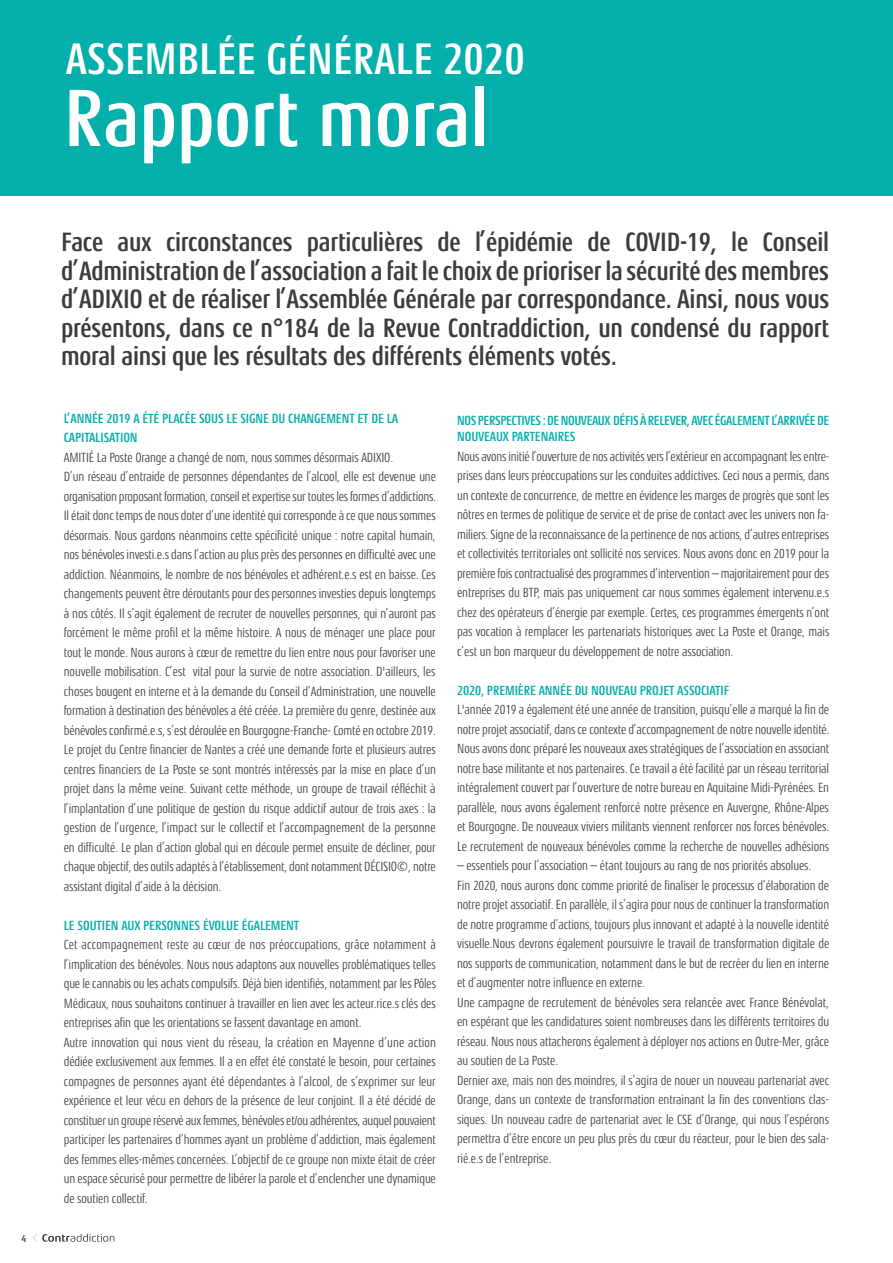
<style>
.page{position:relative;width:893px;height:1263px;background:#fff}
.page>*{position:absolute;margin:0;border:0;box-sizing:border-box;transform-origin:0 0}
.t1{font:700 condensed 82.5px "Aeonis LT Pro";color:#fff}
.t2{font:700 condensed 45px "Aeonis LT Pro";color:#fff}
.t3{font:700 condensed 27px/28.5px "Aeonis LT Pro";letter-spacing:-.01em;color:#3c3c3b;text-align:justify}
.t4{font:condensed 13.5px/19.5px "Aeonis LT Pro";letter-spacing:-.01em;color:#3c3c3b}
.t5{font:700 condensed 13.5px/19.5px "Aeonis LT Pro";letter-spacing:-.01em;color:#02afaa}
.t6{font:700 condensed 13.5px/16.2px "Aeonis LT Pro";letter-spacing:-.03em;color:#02afaa}
.t7{font:700 condensed 10.5px "Aeonis LT Pro";color:#3c3c3b}
</style>
<div class="page">
<div style="left:0;top:0;width:893px;height:195px;background:#02afaa"></div>
<svg style="left:33px;top:1234px;width:81px;height:8px"></svg>
<p class="t7" style="left:21px;top:1232px;width:6px">4</p>
<h2 class="t2" style="left:66px;top:34px;width:460px">ASSEMBLÉE GÉNÉRALE 2020</h2>
<h1 class="t1" style="left:64px;top:73px;width:426px">Rapport moral</h1>
<p class="t3" style="left:61px;top:228px;width:770px">Face aux circonstances particulières de l’épidémie de COVID-19, le Conseil d’Administration de l’association a fait le choix de prioriser la sécurité des membres d’ADIXIO et de réaliser l’Assemblée Générale par correspondance. Ainsi, nous vous présentons, dans ce n°184 de la Revue Contraddiction, un condensé du rapport moral ainsi que les résultats des différents éléments votés.</p>
<p class="t5" style="left:64px;top:408px;width:336px">L’ANNÉE 2019 A ÉTÉ PLACÉE SOUS LE SIGNE DU CHANGEMENT ET DE LA<br>CAPITALISATION</p>
<p class="t4" style="left:64px;top:447px;width:374px">AMITIÉ La Poste Orange a changé de nom, nous sommes désormais ADIXIO.<br>D’un réseau d’entraide de personnes dépendantes de l’alcool, elle est devenue une organisation proposant formation, conseil et expertise sur toutes les formes d’addictions.<br>Il était donc temps de nous doter d’une identité qui corresponde à ce que nous sommes désormais. Nous gardons néanmoins cette spécificité unique : notre capital humain, nos bénévoles investi.e.s dans l’action au plus près des personnes en difficulté avec une addiction. Néanmoins, le nombre de nos bénévoles et adhérent.e.s est en baisse. Ces changements peuvent être déroutants pour des personnes investies depuis longtemps à nos côtés. Il s’agit également de recruter de nouvelles personnes, qui n’auront pas forcément le même profil et la même histoire. A nous de ménager une place pour tout le monde. Nous aurons à cœur de remettre du lien entre nous pour favoriser une nouvelle mobilisation. C’est vital pour la survie de notre association. D'ailleurs, les choses bougent en interne et à la demande du Conseil d’Administration, une nouvelle formation à destination des bénévoles a été créée. La première du genre, destinée aux bénévoles confirmé.e.s, s’est déroulée en Bourgogne-Franche- Comté en octobre 2019.<br>Le projet du Centre financier de Nantes a créé une demande forte et plusieurs autres centres financiers de La Poste se sont montrés intéressés par la mise en place d’un projet dans la même veine. Suivant cette méthode, un groupe de travail réfléchit à l’implantation d’une politique de gestion du risque addictif autour de trois axes : la gestion de l’urgence, l’impact sur le collectif et l’accompagnement de la personne en difficulté. Le plan d’action global qui en découle permet ensuite de décliner, pour chaque objectif, des outils adaptés à l’établissement, dont notamment DÉCISIO©, notre assistant digital d’aide à la décision.</p>
<p class="t5" style="left:64px;top:915px;width:237px">LE SOUTIEN AUX PERSONNES ÉVOLUE ÉGALEMENT</p>
<p class="t4" style="left:64px;top:935px;width:374px">Cet accompagnement reste au cœur de nos préoccupations, grâce notamment à l’implication des bénévoles. Nous nous adaptons aux nouvelles problématiques telles que le cannabis ou les achats compulsifs. Déjà bien identifiés, notamment par les Pôles Médicaux, nous souhaitons continuer à travailler en lien avec les acteur.rice.s clés des entreprises afin que les orientations se fassent davantage en amont.<br>Autre innovation qui nous vient du réseau, la création en Mayenne d’une action dédiée exclusivement aux femmes. Il a en effet été constaté le besoin, pour certaines compagnes de personnes ayant été dépendantes à l’alcool, de s’exprimer sur leur expérience et leur vécu en dehors de la présence de leur conjoint. Il a été décidé de constituer un groupe réservé aux femmes, bénévoles et/ou adhérentes, auquel pouvaient participer les partenaires d’hommes ayant un problème d’addiction, mais également des femmes elles-mêmes concernées. L’objectif de ce groupe non mixte était de créer un espace sécurisé pour permettre de libérer la parole et d’enclencher une dynamique de soutien collectif.</p>
<p class="t6" style="left:457px;top:412px;width:374px">NOS PERSPECTIVES : DE NOUVEAUX DÉFIS À RELEVER, AVEC ÉGALEMENT L’ARRIVÉE DE<br>NOUVEAUX PARTENAIRES</p>
<p class="t4" style="left:457px;top:446px;width:374px;text-align:justify">Nous avons initié l’ouverture de nos activités vers l’extérieur en accompagnant les entre&shy;prises dans leurs préoccupations sur les conduites addictives. Ceci nous a permis, dans un contexte de concurrence, de mettre en évidence les marges de progrès que sont les nôtres en termes de politique de service et de prise de contact avec les univers non fa&shy;miliers. Signe de la reconnaissance de la pertinence de nos actions, d’autres entreprises et collectivités territoriales ont sollicité nos services. Nous avons donc en 2019 pour la première fois contractualisé des programmes d’intervention – majoritairement pour des entreprises du BTP, mais pas uniquement car nous sommes également intervenu.e.s chez des opérateurs d’énergie par exemple. Certes, ces programmes émergents n’ont pas vocation à remplacer les partenariats historiques avec La Poste et Orange, mais c’est un bon marqueur du développement de notre association.</p>
<p class="t5" style="left:457px;top:680px;width:273px">2020, PREMIÈRE ANNÉE DU NOUVEAU PROJET ASSOCIATIF</p>
<p class="t4" style="left:457px;top:700px;width:374px;text-align:justify">L'année 2019 a également été une année de transition, puisqu’elle a marqué la fin de notre projet associatif, dans ce contexte d’accompagnement de notre nouvelle identité.<br>Nous avons donc préparé les nouveaux axes stratégiques de l’association en associant notre base militante et nos partenaires. Ce travail a été facilité par un réseau territorial intégralement couvert par l’ouverture de notre bureau en Aquitaine Midi-Pyrénées. En parallèle, nous avons également renforcé notre présence en Auvergne, Rhône-Alpes et Bourgogne. De nouveaux viviers militants viennent renforcer nos forces bénévoles.<br>Le recrutement de nouveaux bénévoles comme la recherche de nouvelles adhésions</p>
<p class="t4" style="left:457px;top:856px;width:374px">– essentiels pour l’association – étant toujours au rang de nos priorités absolues.<br>Fin 2020, nous aurons donc comme priorité de finaliser le processus d’élaboration de notre projet associatif. En parallèle, il s’agira pour nous de continuer la transformation de notre programme d’actions, toujours plus innovant et adapté à la nouvelle identité visuelle.Nous devrons également poursuivre le travail de transformation digitale de nos supports de communication, notamment dans le but de recréer du lien en interne et d’augmenter notre influence en externe.<br>Une campagne de recrutement de bénévoles sera relancée avec France Bénévolat, en espérant que les candidatures soient nombreuses dans les différents territoires du réseau. Nous nous attacherons également à déployer nos actions en Outre-Mer, grâce au soutien de La Poste.<br>Dernier axe, mais non des moindres, il s’agira de nouer un nouveau partenariat avec Orange, dans un contexte de transformation entrainant la fin des conventions clas&shy;siques. Un nouveau cadre de partenariat avec le CSE d’Orange, qui nous l’espérons permettra d’être encore un peu plus près du cœur du réacteur, pour le bien des sala&shy;rié.e.s de l’entreprise.</p>
</div>
